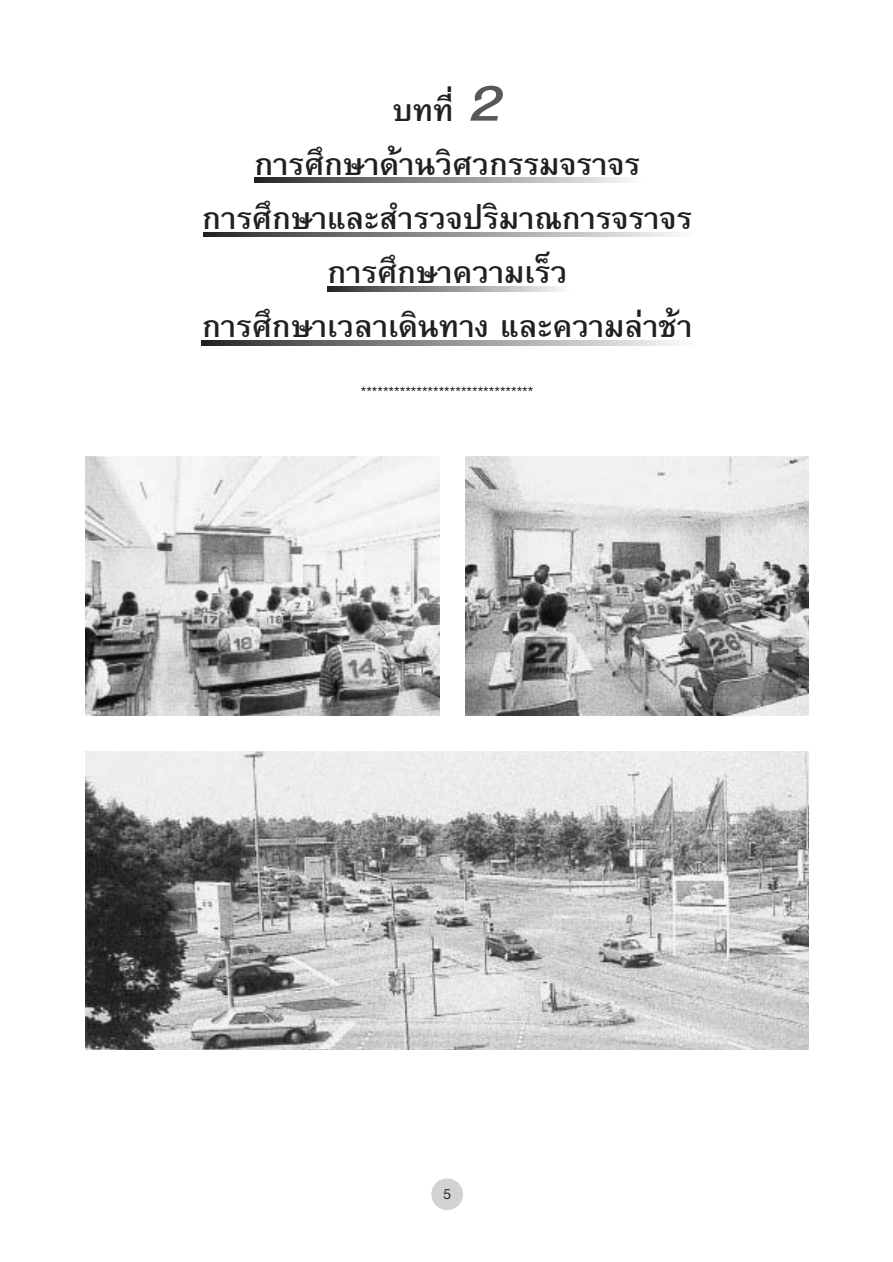
<style>
.page{position:relative;width:893px;height:1262px;background:#fff}
.page>*{position:absolute;margin:0;border:0;box-sizing:border-box;transform-origin:0 0}
.t1{font:700 42px/54px "EAC Pemai";color:#231f20}
.t2{font:24px "PSL Text";color:#231f20}
.t3{font:21px "PSL Text";color:#231f20}
.s1{font-style:italic;font-size:87px;color:#57585a}
</style>
<div class="page">
<div style="left:431px;top:1178px;width:32px;height:32px;background:#d1d2d4;border-radius:50%"></div>
<img style="left:85px;top:457px;width:354px;height:258px">
<img style="left:465px;top:457px;width:343px;height:258px">
<img style="left:85px;top:751px;width:723px;height:298px">
<svg style="left:254px;top:178px;width:376px;height:4px;background:#8f8f92"></svg>
<svg style="left:203px;top:232px;width:476px;height:5px;background:#8f8f92"></svg>
<svg style="left:327px;top:287px;width:235px;height:4px"></svg>
<svg style="left:202px;top:341px;width:476px;height:4px;background:#8f8f92"></svg>
<p class="t1" style="left:254px;top:79px;width:249px;text-indent:138px">∫∑∑’Ë<span class="s1">2 </span>°“√»°…“¥“π«‘</p>
<p class="t1" style="left:202px;top:133px;width:491px;text-indent:197px">â »«°√√¡®√“®√ °“√»°…“·≈– ”√«®ª√¡“≥°“√®√“®√</p>
<p class="t1" style="left:324px;top:133px;width:18px">÷</p>
<p class="t1" style="left:272px;top:187px;width:18px">÷</p>
<p class="t1" style="left:327px;top:187px;width:241px;text-indent:172px">‘ °“√»°…“§«“¡‡√«Á</p>
<p class="t1" style="left:202px;top:241px;width:492px;text-indent:195px">÷ °“√»°…“‡«≈“‡¥π∑“ß ·≈–§«“¡≈“ ™à “â</p>
<p class="t1" style="left:271px;top:295px;width:18px">÷</p>
<p class="t1" style="left:418px;top:295px;width:18px">‘</p>
<p class="t2" style="left:361px;top:376px;width:174px">*******************************</p>
<p class="t3" style="left:443px;top:1179px;width:9px">5</p>
</div>
